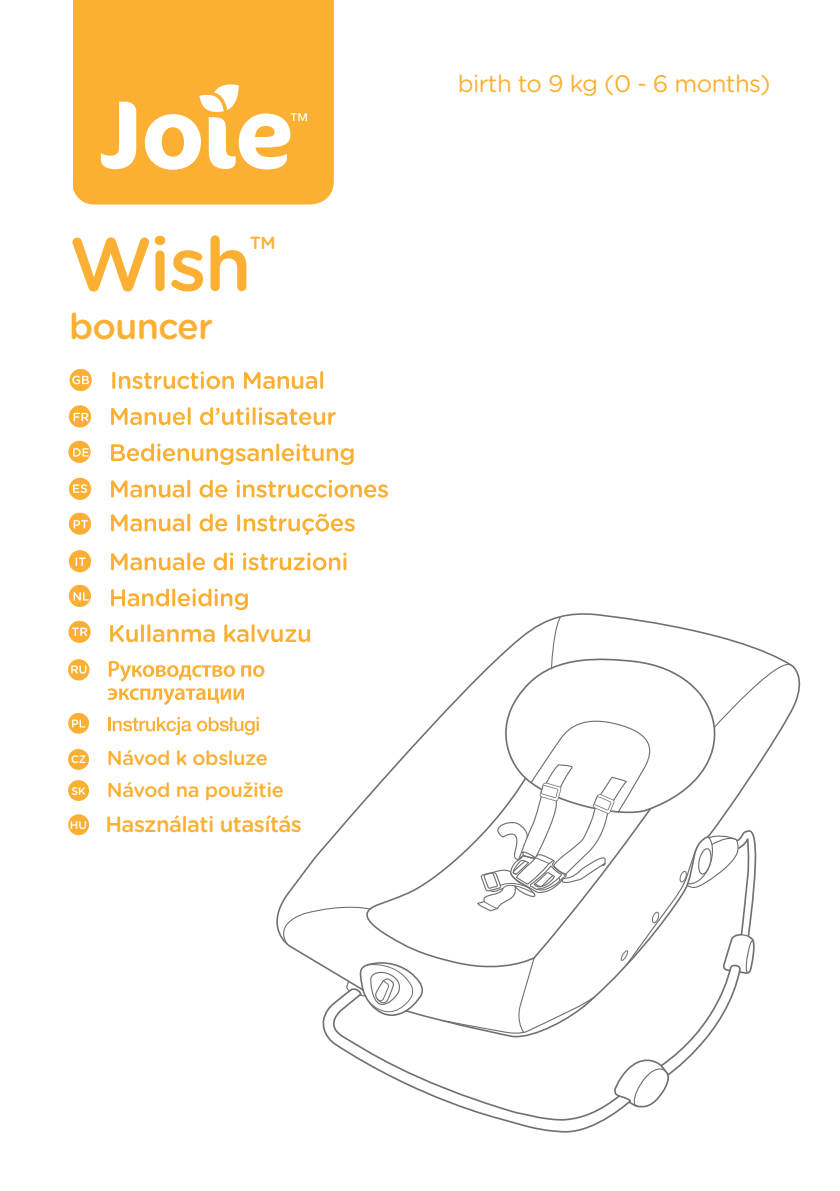
<style>
.page{position:relative;width:840px;height:1191px;background:#fff}
.page>*{position:absolute;margin:0;border:0;box-sizing:border-box;transform-origin:0 0}
.t1{font:500 77.6px "Gotham Rounded";color:#fbaf33}
.t2{font:500 75.4px "Gotham Rounded";color:#fbaf33}
.t3{font:500 36px "Gotham Rounded";letter-spacing:-.025em;color:#fbaf33}
.t4{font:24px "Gotham Rounded";letter-spacing:-.025em;color:#fbaf33}
.t5{font:500 22px "Gotham Rounded";letter-spacing:-.025em;color:#fbaf33}
.t6{font:500 20px/31.4px "Gotham Rounded";letter-spacing:-.02em;color:#fbaf33}
.t7{font:500 17.4px "Gotham Rounded";color:#fbaf33}
.s1{font-size:45.2px}
.s2{font-size:11px;color:#fff}
.s3{font-size:11.4px;color:#fff}
</style>
<div class="page">
<div style="left:68px;top:749px;width:21px;height:21px;background:#fbaf33;border-radius:50%"></div>
<div style="left:73px;top:0;width:260px;height:204px;background:#fbaf33"></div>
<svg style="left:101px;top:102px;width:35px;height:67px"></svg>
<svg style="left:145px;top:82px;width:162px;height:88px"></svg>
<svg style="left:356px;top:717px;width:83px;height:242px"></svg>
<svg style="left:276px;top:902px;width:95px;height:43px"></svg>
<svg style="left:322px;top:986px;width:297px;height:146px"></svg>
<svg style="left:346px;top:979px;width:5px;height:13px"></svg>
<svg style="left:358px;top:962px;width:66px;height:58px"></svg>
<svg style="left:439px;top:615px;width:353px;height:496px"></svg>
<hr style="left:112px;top:372px;width:3px;height:17px;background:#fbaf33">
<svg style="left:119px;top:371px;width:115px;height:18px"></svg>
<svg style="left:244px;top:372px;width:73px;height:17px"></svg>
<hr style="left:320px;top:371px;width:3px;height:18px;background:#fbaf33">
<div style="left:70px;top:369px;width:22px;height:22px;background:#fbaf33;border-radius:50%"></div>
<svg style="left:72px;top:376px;width:17px;height:8px"></svg>
<svg style="left:110px;top:625px;width:28px;height:17px"></svg>
<hr style="left:141px;top:624px;width:3px;height:18px;background:#fbaf33">
<hr style="left:147px;top:624px;width:3px;height:18px;background:#fbaf33">
<svg style="left:153px;top:629px;width:61px;height:13px"></svg>
<svg style="left:224px;top:624px;width:24px;height:18px"></svg>
<hr style="left:251px;top:624px;width:3px;height:18px;background:#fbaf33">
<svg style="left:257px;top:629px;width:53px;height:13px"></svg>
<div style="left:68px;top:621px;width:23px;height:22px;background:#fbaf33;border-radius:50%"></div>
<svg style="left:72px;top:627px;width:15px;height:9px"></svg>
<svg style="left:111px;top:480px;width:73px;height:17px"></svg>
<hr style="left:187px;top:480px;width:3px;height:17px;background:#fbaf33">
<svg style="left:199px;top:480px;width:28px;height:17px"></svg>
<svg style="left:236px;top:480px;width:152px;height:17px"></svg>
<div style="left:69px;top:478px;width:22px;height:22px;background:#fbaf33;border-radius:50%"></div>
<svg style="left:73px;top:484px;width:14px;height:9px"></svg>
<svg style="left:111px;top:514px;width:73px;height:17px"></svg>
<hr style="left:187px;top:513px;width:3px;height:18px;background:#fbaf33">
<svg style="left:199px;top:513px;width:28px;height:18px"></svg>
<hr style="left:237px;top:514px;width:3px;height:17px;background:#fbaf33">
<svg style="left:244px;top:513px;width:110px;height:22px"></svg>
<div style="left:69px;top:512px;width:22px;height:23px;background:#fbaf33;border-radius:50%"></div>
<svg style="left:74px;top:520px;width:14px;height:8px"></svg>
<svg style="left:111px;top:407px;width:79px;height:18px"></svg>
<svg style="left:200px;top:407px;width:49px;height:18px"></svg>
<hr style="left:252px;top:407px;width:3px;height:18px;background:#fbaf33">
<svg style="left:259px;top:407px;width:76px;height:18px"></svg>
<svg style="left:69px;top:405px;width:22px;height:22px"></svg>
<svg style="left:74px;top:413px;width:14px;height:8px"></svg>
<svg style="left:111px;top:553px;width:73px;height:17px"></svg>
<hr style="left:187px;top:552px;width:3px;height:18px;background:#fbaf33">
<svg style="left:193px;top:557px;width:12px;height:13px"></svg>
<svg style="left:213px;top:552px;width:20px;height:18px"></svg>
<svg style="left:243px;top:552px;width:103px;height:18px"></svg>
<div style="left:69px;top:550px;width:22px;height:22px;background:#fbaf33;border-radius:50%"></div>
<svg style="left:76px;top:557px;width:10px;height:9px"></svg>
<svg style="left:111px;top:443px;width:162px;height:22px"></svg>
<hr style="left:276px;top:443px;width:3px;height:18px;background:#fbaf33">
<svg style="left:282px;top:443px;width:71px;height:22px"></svg>
<div style="left:68px;top:441px;width:22px;height:22px;background:#fbaf33;border-radius:50%"></div>
<svg style="left:73px;top:448px;width:16px;height:8px"></svg>
<svg style="left:111px;top:588px;width:58px;height:18px"></svg>
<hr style="left:172px;top:588px;width:3px;height:18px;background:#fbaf33">
<svg style="left:178px;top:588px;width:70px;height:22px"></svg>
<div style="left:69px;top:585px;width:22px;height:22px;background:#fbaf33;border-radius:50%"></div>
<svg style="left:73px;top:592px;width:16px;height:8px"></svg>
<svg style="left:109px;top:661px;width:126px;height:21px"></svg>
<svg style="left:241px;top:665px;width:23px;height:12px"></svg>
<svg style="left:108px;top:688px;width:136px;height:17px"></svg>
<div style="left:68px;top:659px;width:21px;height:21px;background:#fbaf33;border-radius:50%"></div>
<svg style="left:71px;top:665px;width:15px;height:8px"></svg>
<svg style="left:108px;top:717px;width:83px;height:18px"></svg>
<svg style="left:197px;top:717px;width:62px;height:18px"></svg>
<div style="left:68px;top:713px;width:21px;height:20px;background:#fbaf33;border-radius:50%"></div>
<svg style="left:72px;top:719px;width:13px;height:8px"></svg>
<div style="left:68px;top:780px;width:21px;height:21px;background:#fbaf33;border-radius:50%"></div>
<div style="left:68px;top:814px;width:21px;height:21px;background:#fbaf33;border-radius:50%"></div>
<h2 class="t2" style="left:69px;top:210px;width:184px">Wish</h2>
<p class="t7" style="left:249px;top:230px;width:28px">TM</p>
<h3 class="t3" style="left:69px;top:300px;width:145px">bouncer</h3>
<h1 class="t1" style="left:72px;top:240px;width:276px">gemm<span class="s1">™</span></h1>
<p class="t4" style="left:457px;top:67px;width:314px">birth to 9 kg (0 - 6 months)</p>
<p class="t6" style="left:71px;top:742px;width:214px"><span class="s2">CZ</span> Návod k obsluze<br><span class="s2">SK</span> Návod na použitie</p>
<p class="t5" style="left:70px;top:808px;width:233px"><span class="s3">HU</span> Használati utasítás</p>
</div>
